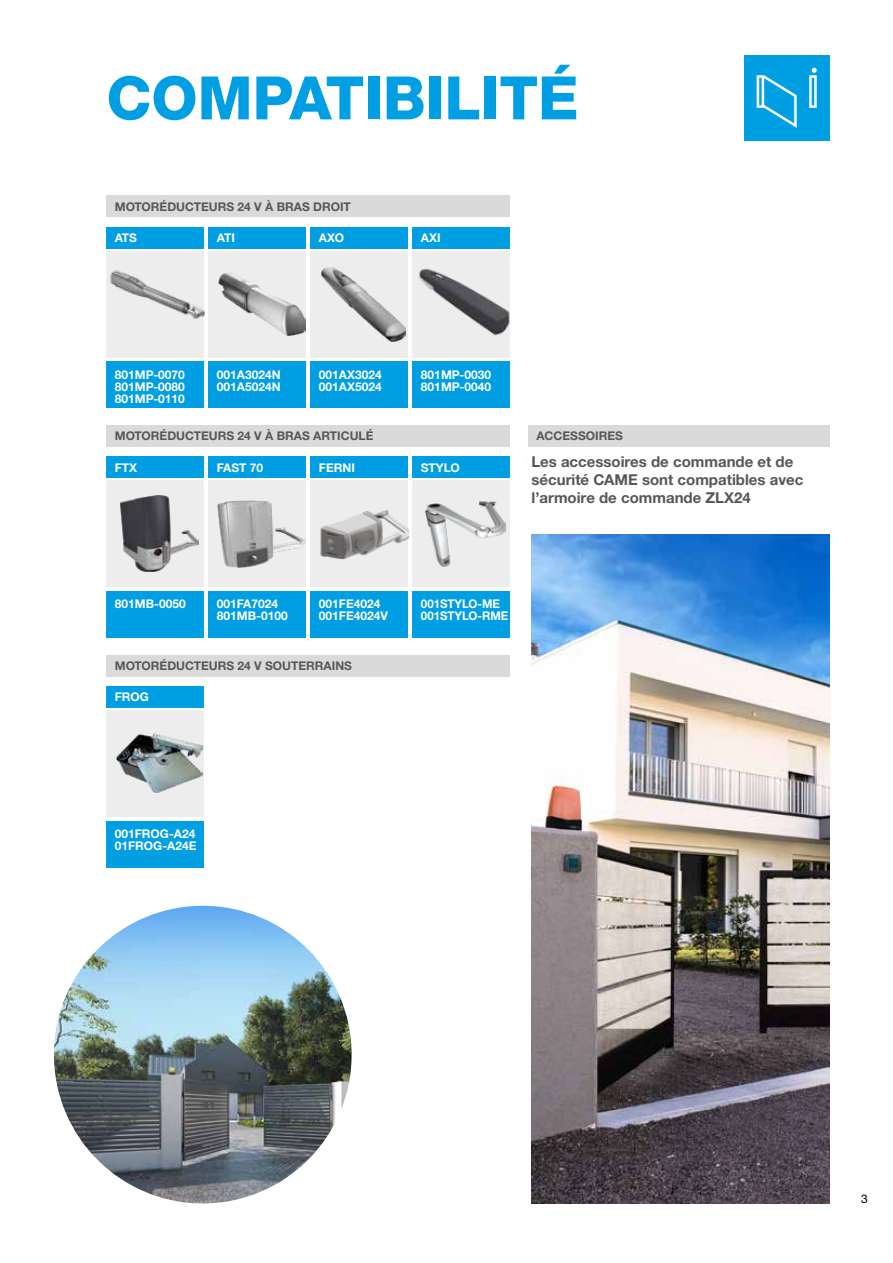
<style>
.page{position:relative;width:893px;height:1263px;background:#fff}
.page>*{position:absolute;margin:0;border:0;box-sizing:border-box;transform-origin:0 0}
.t1{font:800 60px "Helvetica Neue LTW1 G";color:#009fe3}
.t2{font:700 15px/18px "Helvetica Neue LTW1 G";color:#575756}
.t3{font:700 12px/12px "Helvetica Neue LTW1 G";color:#fff}
.t4{font:700 12px "Helvetica Neue LTW1 G";color:#575756}
.t5{font:700 12px/12px "Helvetica Neue LTW1 G";color:#fff;scale:.96 1}
.t6{font:12px "Helvetica Neue LTW1 G";color:#000}
</style>
<div class="page">
<div style="left:106px;top:425px;width:404px;height:21px;background:#dadada"></div>
<div style="left:106px;top:655px;width:404px;height:21px;background:#dadada"></div>
<div style="left:106px;top:227px;width:98px;height:21px;background:#009fe3"></div>
<div style="left:106px;top:457px;width:98px;height:21px;background:#009fe3"></div>
<div style="left:106px;top:686px;width:98px;height:22px;background:#009fe3"></div>
<div style="left:106px;top:361px;width:98px;height:47px;background:#009fe3"></div>
<div style="left:106px;top:591px;width:98px;height:47px;background:#009fe3"></div>
<div style="left:106px;top:821px;width:98px;height:46px;background:#009fe3"></div>
<div style="left:208px;top:361px;width:98px;height:47px;background:#009fe3"></div>
<div style="left:208px;top:591px;width:98px;height:47px;background:#009fe3"></div>
<div style="left:310px;top:361px;width:98px;height:47px;background:#009fe3"></div>
<div style="left:412px;top:361px;width:98px;height:47px;background:#009fe3"></div>
<div style="left:412px;top:591px;width:98px;height:47px;background:#009fe3"></div>
<div style="left:310px;top:591px;width:98px;height:47px;background:#009fe3"></div>
<div style="left:208px;top:227px;width:98px;height:21px;background:#009fe3"></div>
<div style="left:208px;top:457px;width:98px;height:21px;background:#009fe3"></div>
<div style="left:310px;top:227px;width:98px;height:21px;background:#009fe3"></div>
<div style="left:310px;top:457px;width:98px;height:21px;background:#009fe3"></div>
<img style="left:106px;top:251px;width:98px;height:106px">
<div style="left:106px;top:480px;width:98px;height:107px;background:#ededed"></div>
<img style="left:120px;top:496px;width:79px;height:76px">
<div style="left:106px;top:710px;width:98px;height:106px;background:#ededed"></div>
<img style="left:116px;top:734px;width:86px;height:59px">
<div style="left:208px;top:251px;width:98px;height:106px;background:#ededed"></div>
<img style="left:218px;top:273px;width:87px;height:63px">
<div style="left:208px;top:480px;width:98px;height:107px;background:#ededed"></div>
<img style="left:218px;top:500px;width:87px;height:67px">
<div style="left:310px;top:251px;width:98px;height:106px;background:#ededed"></div>
<img style="left:321px;top:267px;width:85px;height:75px">
<div style="left:310px;top:480px;width:98px;height:107px;background:#ededed"></div>
<img style="left:320px;top:510px;width:88px;height:50px">
<div style="left:744px;top:55px;width:85px;height:85px;background:#009fe3"></div>
<svg style="left:809px;top:68px;width:8px;height:40px"></svg>
<svg style="left:757px;top:75px;width:40px;height:53px"></svg>
<img style="left:54px;top:906px;width:298px;height:297px;border-radius:149px">
<img style="left:531px;top:534px;width:298px;height:669px">
<div style="left:412px;top:227px;width:98px;height:21px;background:#009fe3"></div>
<div style="left:412px;top:457px;width:98px;height:21px;background:#009fe3"></div>
<div style="left:412px;top:251px;width:98px;height:106px;background:#ededed"></div>
<img style="left:419px;top:268px;width:91px;height:68px">
<div style="left:412px;top:480px;width:98px;height:107px;background:#ededed"></div>
<img style="left:425px;top:501px;width:81px;height:65px">
<div style="left:106px;top:196px;width:404px;height:21px;background:#dadada"></div>
<div style="left:528px;top:425px;width:301px;height:21px;background:#dadada"></div>
<h1 class="t1" style="left:106px;top:62px;width:474px">COMPATIBILITÉ</h1>
<p class="t4" style="left:115px;top:199px;width:238px">MOTORÉDUCTEURS 24 V À BRAS DROIT</p>
<p class="t3" style="left:115px;top:232px;width:24px">ATS</p>
<p class="t3" style="left:217px;top:232px;width:20px">ATI</p>
<p class="t3" style="left:319px;top:232px;width:27px">AXO</p>
<p class="t3" style="left:421px;top:232px;width:21px">AXI</p>
<p class="t3" style="left:115px;top:368px;width:72px;text-align:justify">801MP-0070<br>801MP-0080<br>801MP-0110</p>
<p class="t3" style="left:217px;top:368px;width:65px">001A3024N<br>001A5024N</p>
<p class="t3" style="left:319px;top:368px;width:64px">001AX3024<br>001AX5024</p>
<p class="t3" style="left:421px;top:368px;width:72px">801MP-0030<br>801MP-0040</p>
<p class="t4" style="left:115px;top:428px;width:260px">MOTORÉDUCTEURS 24 V À BRAS ARTICULÉ</p>
<p class="t3" style="left:115px;top:461px;width:24px">FTX</p>
<p class="t3" style="left:217px;top:461px;width:48px">FAST 70</p>
<p class="t3" style="left:319px;top:461px;width:37px">FERNI</p>
<p class="t3" style="left:421px;top:461px;width:40px">STYLO</p>
<p class="t4" style="left:537px;top:428px;width:88px">ACCESSOIRES</p>
<p class="t2" style="left:531px;top:453px;width:273px">Les accessoires de commande et de sécurité CAME sont compatibles avec l’armoire de commande ZLX24</p>
<p class="t3" style="left:115px;top:598px;width:72px">801MB-0050</p>
<p class="t3" style="left:217px;top:598px;width:72px">001FA7024<br>801MB-0100</p>
<p class="t3" style="left:319px;top:598px;width:71px">001FE4024<br>001FE4024V</p>
<p class="t4" style="left:115px;top:658px;width:239px">MOTORÉDUCTEURS 24 V SOUTERRAINS</p>
<p class="t3" style="left:115px;top:691px;width:36px">FROG</p>
<p class="t5" style="left:421px;top:598px;width:93px">001STYLO-ME<br>001STYLO-RME</p>
<p class="t3" style="left:115px;top:827px;width:83px">001FROG-A24<br>01FROG-A24E</p>
<p class="t6" style="left:861px;top:1192px;width:8px">3</p>
</div>
